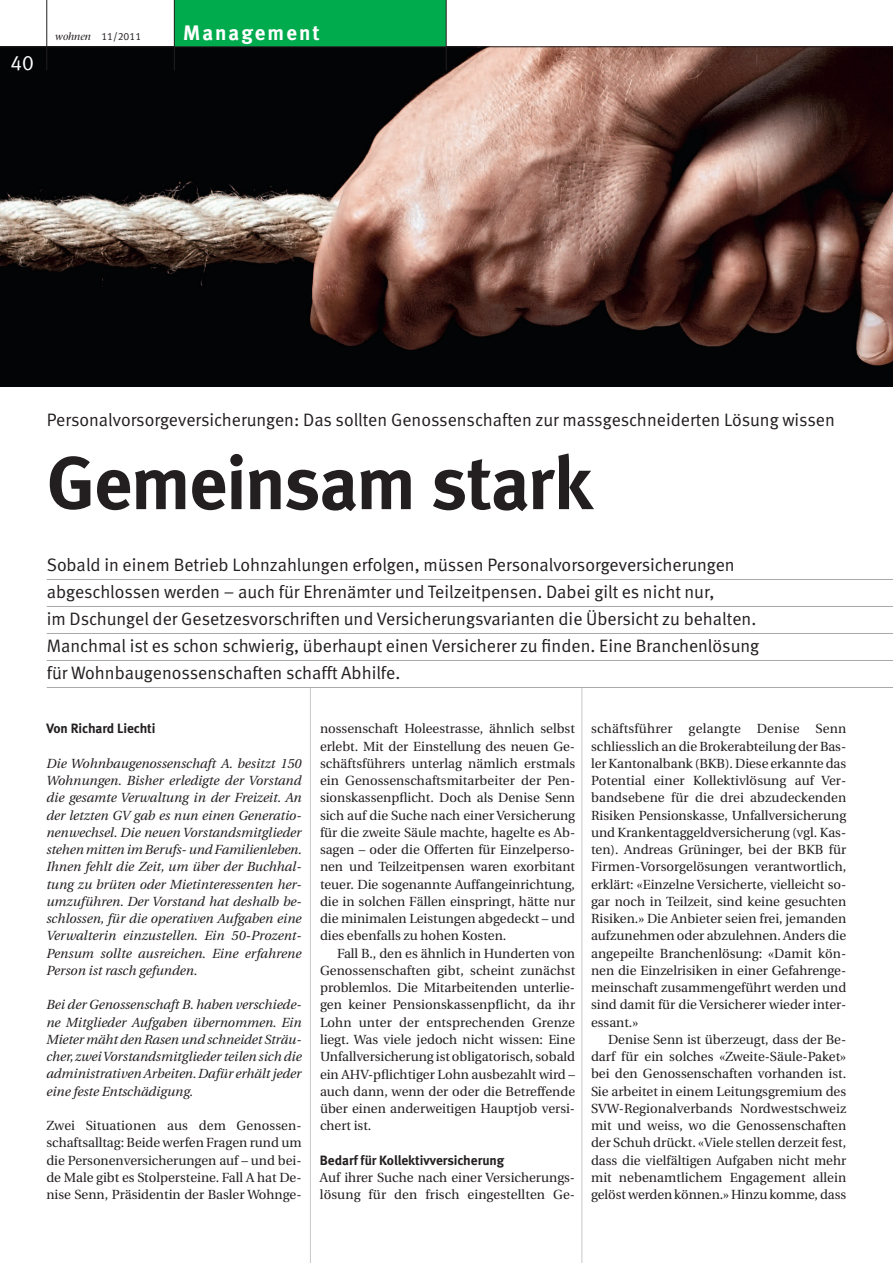
<style>
.page{position:relative;width:893px;height:1263px;background:#fff}
.page>*{position:absolute;margin:0;border:0;box-sizing:border-box;transform-origin:0 0}
.t1{font:700 75px "Meta";letter-spacing:-.01em;color:#231f20}
.t2{font:700 21px "Meta";letter-spacing:.1em;color:#fff}
.t3{font:21px "Meta Normal LF";color:#fff}
.t4{font:18px/27px "Meta Normal";color:#231f20}
.t5{font:700 13.5px "Meta";color:#231f20}
.t6{font:13.2px/17.2px "Utopia";color:#231f20;text-align:justify}
.t7{font:italic 13.2px/17.2px "Utopia";color:#231f20;text-align:justify}
.t8{font:10.5px "Meta Normal LF";color:#231f20}
.s1{font-family:"Stone Serif";font-style:italic}
</style>
<div class="page">
<img style="left:0;top:47px;width:893px;height:340px">
<hr style="left:310px;top:688px;width:1px;height:575px;background:#c7c8ca">
<hr style="left:581px;top:687px;width:1px;height:576px;background:#c7c8ca">
<div style="left:174px;top:0;width:272px;height:47px;background:#00ab4d"></div>
<hr style="left:46px;top:0;width:1px;height:70px;background:#231f20">
<hr style="left:446px;top:0;width:1px;height:70px;background:#231f20">
<hr style="left:174px;top:0;width:1px;height:70px;background:#231f20">
<hr style="left:0;top:46px;width:893px;height:1px;background:#231f20">
<hr style="left:47px;top:579px;width:846px;height:1px;background:#a8a9ad">
<hr style="left:47px;top:606px;width:846px;height:1px;background:#a8a9ad">
<hr style="left:47px;top:633px;width:846px;height:1px;background:#a8a9ad">
<hr style="left:47px;top:660px;width:846px;height:1px;background:#a8a9ad">
<hr style="left:47px;top:687px;width:846px;height:1px;background:#a8a9ad">
<h2 class="t3" style="left:10px;top:51px;width:25px">40</h2>
<p class="t8" style="left:55px;top:31px;width:88px"><span class="s1">wohnen</span> 11/2011</p>
<h2 class="t2" style="left:183px;top:21px;width:138px">Management</h2>
<h3 class="t4" style="left:47px;top:406px;width:790px">Personalvorsorgeversicherungen: Das sollten Genossenschaften zur massgeschneiderten Lösung wissen</h3>
<h1 class="t1" style="left:47px;top:438px;width:547px">Gemeinsam stark</h1>
<p class="t4" style="left:47px;top:551px;width:714px">Sobald in einem Betrieb Lohnzahlungen erfolgen, müssen Personalvorsorgeversicherungen abgeschlossen werden – auch für Ehrenämter und Teilzeitpensen. Dabei gilt es nicht nur,<br>im Dschungel der Gesetzesvorschriften und Versicherungsvarianten die Übersicht zu behalten.<br>Manchmal ist es schon schwierig, überhaupt einen Versicherer zu finden. Eine Branchenlösung für Wohnbaugenossenschaften schafft Abhilfe.</p>
<p class="t5" style="left:46px;top:721px;width:111px">Von Richard Liechti</p>
<p class="t7" style="left:46px;top:755px;width:257px">Die Wohnbaugenossenschaft A. besitzt 150<br>Wohnungen. Bisher erledigte der Vorstand die gesamte Verwaltung in der Freizeit. An der letzten GV gab es nun einen Generatio&shy;nenwechsel. Die neuen Vorstandsmitglieder stehen mitten im Berufs- und Familienleben.<br>Ihnen fehlt die Zeit, um über der Buchhal&shy;tung zu brüten oder Mietinteressenten her&shy;umzuführen. Der Vorstand hat deshalb be&shy;schlossen, für die operativen Aufgaben eine Verwalterin einzustellen. Ein 50-Prozent-Pensum sollte ausreichen. Eine erfahrene Person ist rasch gefunden.</p>
<p class="t7" style="left:46px;top:996px;width:257px">Bei der Genossenschaft B. haben verschiede&shy;ne Mitglieder Aufgaben übernommen. Ein Mieter mäht den Rasen und schneidet Sträu&shy;cher, zwei Vorstandsmitglieder teilen sich die administrativen Arbeiten. Dafür erhält jeder eine feste Entschädigung.</p>
<p class="t6" style="left:46px;top:1117px;width:257px">Zwei Situationen aus dem Genossen&shy;schaftsalltag: Beide werfen Fragen rund um die Personenversicherungen auf – und bei&shy;de Male gibt es Stolpersteine. Fall A hat De&shy;nise Senn, Präsidentin der Basler Wohnge-</p>
<p class="t6" style="left:320px;top:720px;width:257px">nossenschaft Holeestrasse, ähnlich selbst erlebt. Mit der Einstellung des neuen Ge&shy;schäftsführers unterlag nämlich erstmals ein Genossenschaftsmitarbeiter der Pen&shy;sionskassenpflicht. Doch als Denise Senn sich auf die Suche nach einer Versicherung für die zweite Säule machte, hagelte es Ab&shy;sagen – oder die Offerten für Einzelperso&shy;nen und Teilzeitpensen waren exorbitant teuer. Die sogenannte Auffangeinrichtung, die in solchen Fällen einspringt, hätte nur die minimalen Leistungen abgedeckt – und dies ebenfalls zu hohen Kosten.</p>
<p class="t6" style="left:320px;top:945px;width:257px;text-indent:17px">Fall B., den es ähnlich in Hunderten von Genossenschaften gibt, scheint zunächst problemlos. Die Mitarbeitenden unterlie&shy;gen keiner Pensionskassenpflicht, da ihr Lohn unter der entsprechenden Grenze liegt. Was viele jedoch nicht wissen: Eine Unfallversicherung ist obligatorisch, sobald ein AHV-pflichtiger Lohn ausbezahlt wird – auch dann, wenn der oder die Betreffende über einen anderweitigen Hauptjob versi&shy;chert ist.</p>
<p class="t5" style="left:320px;top:1152px;width:186px">Bedarf für Kollektivversicherung</p>
<p class="t6" style="left:320px;top:1169px;width:257px">Auf ihrer Suche nach einer Versicherungs&shy;lösung für den frisch eingestellten Ge-</p>
<p class="t6" style="left:591px;top:720px;width:257px">schäftsführer gelangte Denise Senn schliesslich an die Brokerabteilung der Bas&shy;ler Kantonalbank (BKB). Diese erkannte das Potential einer Kollektivlösung auf Ver&shy;bandsebene für die drei abzudeckenden Risiken Pensionskasse, Unfallversicherung und Krankentaggeldversicherung (vgl. Kas&shy;ten). Andreas Grüninger, bei der BKB für Firmen-Vorsorgelösungen verantwortlich, erklärt: «Einzelne Versicherte, vielleicht so&shy;gar noch in Teilzeit, sind keine gesuchten Risiken.» Die Anbieter seien frei, jemanden aufzunehmen oder abzulehnen. Anders die angepeilte Branchenlösung: «Damit kön&shy;nen die Einzelrisiken in einer Gefahrenge&shy;meinschaft zusammengeführt werden und sind damit für die Versicherer wieder inter&shy;essant.»</p>
<p class="t6" style="left:591px;top:1031px;width:257px;text-indent:17px">Denise Senn ist überzeugt, dass der Be&shy;darf für ein solches «Zweite-Säule-Paket» bei den Genossenschaften vorhanden ist.<br>Sie arbeitet in einem Leitungsgremium des SVW-Regionalverbands Nordwestschweiz mit und weiss, wo die Genossenschaften der Schuh drückt. «Viele stellen derzeit fest, dass die vielfältigen Aufgaben nicht mehr mit nebenamtlichem Engagement allein gelöst werden können.» Hinzu komme, dass</p>
</div>
